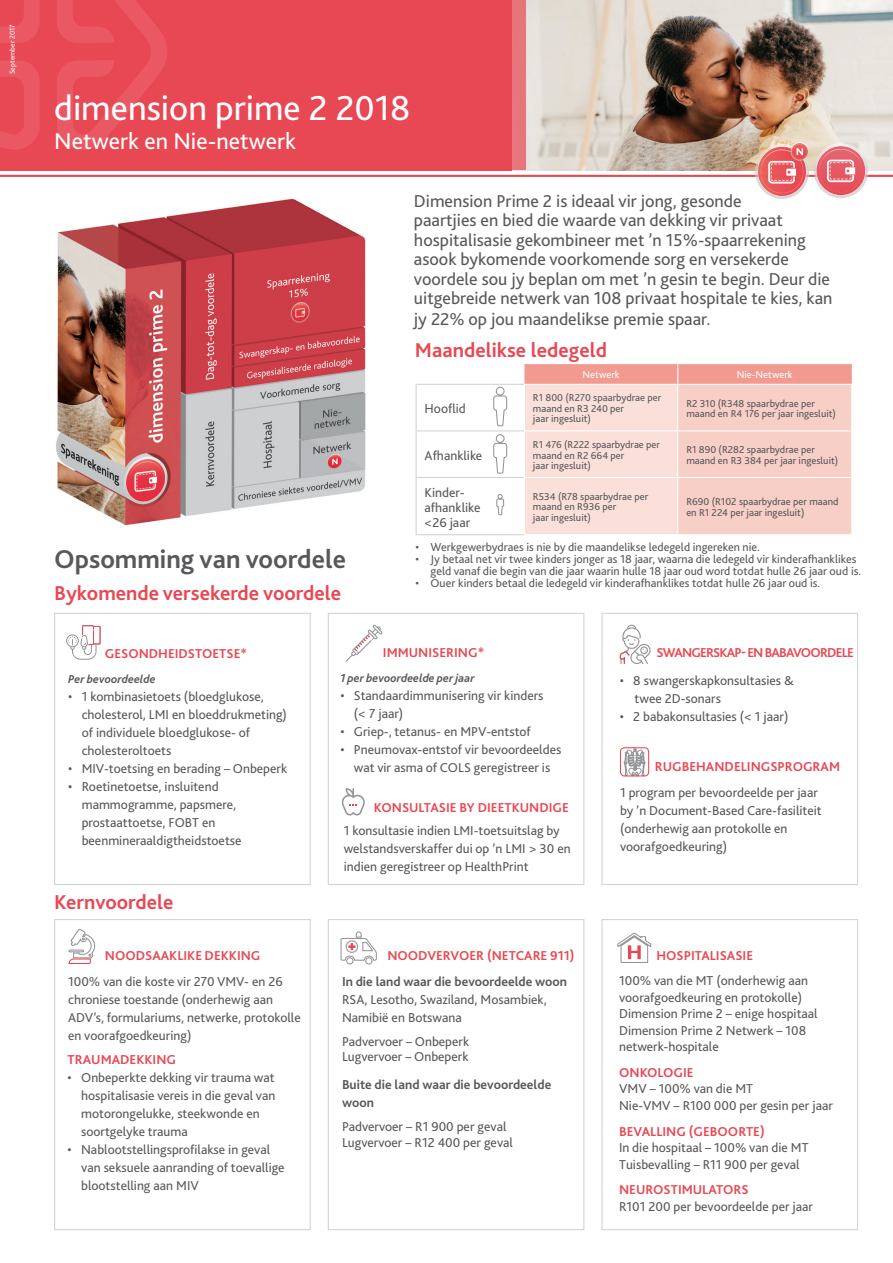
<style>
.page{position:relative;width:893px;height:1263px;background:#fff}
.page>*{position:absolute;margin:0;border:0;box-sizing:border-box;transform-origin:0 0}
.t1{font:36.3px "Bliss 2";color:#fff}
.t2{font:700 27px "Bliss 2";color:#57585a}
.t3{font:24px "Bliss 2";color:#fff}
.t4{font:700 21px "Bliss 2";color:#e84853}
.t5{font:18px/19.8px "Bliss 2";color:#57585a}
.t6{font:13.5px/18px "Bliss 2";color:#57585a}
.t7{font:700 13.5px "Bliss 2";color:#e84853}
.t8{font:700 13.5px/18px "Bliss 2";color:#57585a}
.t9{font:700 13.5px "Bliss 2";letter-spacing:-.06em;color:#e84853}
.t10{font:12px/12px "Bliss 2";color:#57585a}
.t11{font:italic 700 12px "Bliss 2";color:#57585a}
.t12{font:10.5px/10.5px "Bliss 2";color:#57585a}
.t13{font:10.5px "Bliss 2";color:#fff}
.t14{font:7.5px "Bliss 2";color:#fff}
</style>
<div class="page">
<div style="left:54px;top:613px;width:257px;height:272px;border:1px solid #d1d2d4"></div>
<img style="left:526px;top:0;width:367px;height:170px">
<div style="left:503px;top:0;width:23px;height:170px;background:#e7757b"></div>
<div style="left:0;top:0;width:512px;height:170px;background:#e84853"></div>
<svg style="left:0;top:0;width:40px;height:150px"></svg>
<svg style="left:57px;top:0;width:110px;height:150px"></svg>
<hr style="left:0;top:175px;width:893px;height:2px;background:#e84853">
<div style="left:328px;top:613px;width:256px;height:272px;border:1px solid #d1d2d4"></div>
<div style="left:601px;top:613px;width:257px;height:272px;border:1px solid #d1d2d4"></div>
<div style="left:54px;top:919px;width:257px;height:311px;border:1px solid #d1d2d4"></div>
<div style="left:328px;top:919px;width:256px;height:311px;border:1px solid #d1d2d4"></div>
<div style="left:601px;top:919px;width:257px;height:311px;border:1px solid #d1d2d4"></div>
<svg style="left:66px;top:625px;width:35px;height:35px"></svg>
<svg style="left:345px;top:625px;width:38px;height:37px"></svg>
<svg style="left:620px;top:625px;width:31px;height:39px"></svg>
<svg style="left:342px;top:788px;width:23px;height:27px"></svg>
<hr style="left:416px;top:385px;width:1px;height:45px;background:#d1d2d4">
<hr style="left:416px;top:430px;width:108px;height:1px;background:#d1d2d4">
<hr style="left:416px;top:431px;width:1px;height:46px;background:#d1d2d4">
<hr style="left:416px;top:477px;width:108px;height:1px;background:#d1d2d4">
<hr style="left:416px;top:478px;width:1px;height:56px;background:#d1d2d4">
<hr style="left:416px;top:534px;width:108px;height:1px;background:#d1d2d4">
<hr style="left:416px;top:384px;width:108px;height:1px;background:#d1d2d4">
<svg style="left:524px;top:364px;width:328px;height:170px;background:#f8d0c8"></svg>
<hr style="left:524px;top:384px;width:154px;height:1px;background:#fff">
<hr style="left:678px;top:384px;width:174px;height:1px;background:#fff">
<hr style="left:677px;top:385px;width:1px;height:45px;background:#fff">
<hr style="left:851px;top:385px;width:1px;height:45px;background:#fff">
<hr style="left:524px;top:430px;width:154px;height:1px;background:#fff">
<hr style="left:678px;top:430px;width:174px;height:1px;background:#fff">
<hr style="left:677px;top:431px;width:1px;height:46px;background:#fff">
<hr style="left:851px;top:431px;width:1px;height:46px;background:#fff">
<hr style="left:524px;top:477px;width:154px;height:1px;background:#fff">
<hr style="left:678px;top:477px;width:174px;height:1px;background:#fff">
<hr style="left:677px;top:478px;width:1px;height:56px;background:#fff">
<hr style="left:851px;top:478px;width:1px;height:56px;background:#fff">
<hr style="left:524px;top:385px;width:1px;height:45px;background:#fff">
<hr style="left:524px;top:431px;width:1px;height:46px;background:#fff">
<hr style="left:524px;top:478px;width:1px;height:56px;background:#fff">
<svg style="left:493px;top:434px;width:15px;height:40px"></svg>
<svg style="left:496px;top:494px;width:9px;height:42px"></svg>
<svg style="left:493px;top:386px;width:15px;height:41px"></svg>
<svg style="left:623px;top:749px;width:23px;height:28px"></svg>
<div style="left:620px;top:747px;width:29px;height:29px;border:1px solid #e84853;border-radius:4px"></div>
<svg style="left:68px;top:928px;width:28px;height:36px"></svg>
<svg style="left:340px;top:931px;width:37px;height:34px"></svg>
<svg style="left:617px;top:933px;width:35px;height:30px"></svg>
<img style="left:56px;top:198px;width:310px;height:328px">
<svg style="left:814px;top:143px;width:54px;height:55px"></svg>
<img style="left:755px;top:143px;width:54px;height:56px">
<p class="t14" style="left:8px;top:74px;width:51px;rotate:-90deg">September 2017</p>
<h1 class="t1" style="left:54px;top:86px;width:358px">dimension prime 2 2018</h1>
<h3 class="t3" style="left:54px;top:126px;width:243px">Netwerk en Nie-netwerk</h3>
<p class="t5" style="left:414px;top:190px;width:420px">Dimension Prime 2 is ideaal vir jong, gesonde<br>paartjies en bied die waarde van dekking vir privaat hospitalisasie gekombineer met ’n 15%-spaarrekening asook bykomende voorkomende sorg en versekerde voordele sou jy beplan om met ’n gesin te begin. Deur die uitgebreide netwerk van 108 privaat hospitale te kies, kan jy 22% op jou maandelikse premie spaar.</p>
<h3 class="t4" style="left:415px;top:337px;width:194px">Maandelikse ledegeld</h3>
<p class="t13" style="left:583px;top:368px;width:39px">Netwerk</p>
<p class="t13" style="left:737px;top:368px;width:57px">Nie-Netwerk</p>
<h2 class="t2" style="left:54px;top:542px;width:294px">Opsomming van voordele</h2>
<h3 class="t4" style="left:54px;top:580px;width:288px">Bykomende versekerde voordele</h3>
<p class="t6" style="left:425px;top:399px;width:43px">Hooflid</p>
<p class="t12" style="left:533px;top:392px;width:130px">R1 800 (R270 spaarbydrae per maand en R3 240 per<br>jaar ingesluit)</p>
<p class="t12" style="left:686px;top:398px;width:151px">R2 310 (R348 spaarbydrae per maand en R4 176 per jaar ingesluit)</p>
<p class="t6" style="left:425px;top:446px;width:59px">Afhanklike</p>
<p class="t12" style="left:533px;top:439px;width:129px">R1 476 (R222 spaarbydrae per maand en R2 664 per<br>jaar ingesluit)</p>
<p class="t12" style="left:686px;top:444px;width:153px">R1 890 (R282 spaarbydrae per maand en R3 384 per jaar ingesluit)</p>
<p class="t6" style="left:425px;top:485px;width:58px;line-height:15px">Kinder&shy;afhanklike &lt;26 jaar</p>
<p class="t12" style="left:533px;top:491px;width:117px">R534 (R78 spaarbydrae per maand en R936 per<br>jaar ingesluit)</p>
<p class="t12" style="left:686px;top:496px;width:154px">R690 (R102 spaarbydrae per maand en R1 224 per jaar ingesluit)</p>
<p class="t10" style="left:416px;top:541px;width:346px">• Werkgewerbydraes is nie by die maandelikse ledegeld ingereken nie.</p>
<p class="t10" style="left:431px;top:553px;width:432px;text-indent:-15px">• Jy betaal net vir twee kinders jonger as 18 jaar, waarna die ledegeld vir kinderafhanklikes geld vanaf die begin van die jaar waarin hulle 18 jaar oud word totdat hulle 26 jaar oud is.</p>
<p class="t10" style="left:416px;top:577px;width:406px">• Ouer kinders betaal die ledegeld vir kinderafhanklikes totdat hulle 26 jaar oud is.</p>
<p class="t7" style="left:105px;top:645px;width:144px">GESONDHEIDSTOETSE*</p>
<p class="t7" style="left:383px;top:644px;width:103px">IMMUNISERING*</p>
<p class="t9" style="left:656px;top:644px;width:199px">SWANGERSKAP- EN BABAVOORDELE</p>
<p class="t11" style="left:68px;top:671px;width:89px">Per bevoordeelde</p>
<p class="t6" style="left:82px;top:687px;width:207px;text-indent:-14px">• 1 kombinasietoets (bloedglukose, cholesterol, LMI en bloeddrukmeting) of individuele bloedglukose- of cholesteroltoets</p>
<p class="t6" style="left:68px;top:759px;width:221px">• MIV-toetsing en berading – Onbeperk</p>
<p class="t6" style="left:82px;top:777px;width:161px;text-indent:-14px">• Roetinetoetse, insluitend mammogramme, papsmere, prostaattoetse, FOBT en beenmineraaldigtheidstoetse</p>
<h3 class="t4" style="left:54px;top:889px;width:121px">Kernvoordele</h3>
<p class="t11" style="left:340px;top:670px;width:136px">1 per bevoordeelde per jaar</p>
<p class="t6" style="left:354px;top:686px;width:191px;text-indent:-14px">• Standaardimmunisering vir kinders (&lt; 7 jaar)</p>
<p class="t6" style="left:340px;top:722px;width:192px">• Griep-, tetanus- en MPV-entstof</p>
<p class="t6" style="left:340px;top:740px;width:222px;text-align:center">• Pneumovax-entstof vir bevoordeeldes wat vir asma of COLS geregistreer is</p>
<p class="t7" style="left:374px;top:799px;width:196px">KONSULTASIE BY DIEETKUNDIGE</p>
<p class="t6" style="left:344px;top:822px;width:228px">1 konsultasie indien LMI-toetsuitslag by welstandsverskaffer dui op ’n LMI &gt; 30 en indien geregistreer op HealthPrint</p>
<p class="t6" style="left:635px;top:671px;width:161px;text-indent:-15px">• 8 swangerskapkonsultasies &amp; twee 2D-sonars</p>
<p class="t6" style="left:620px;top:707px;width:170px">• 2 babakonsultasies (&lt; 1 jaar)</p>
<p class="t7" style="left:655px;top:758px;width:187px">RUGBEHANDELINGSPROGRAM</p>
<p class="t6" style="left:620px;top:783px;width:203px">1 program per bevoordeelde per jaar by ’n Document-Based Care-fasiliteit (onderhewig aan protokolle en voorafgoedkeuring)</p>
<p class="t7" style="left:105px;top:947px;width:157px">NOODSAAKLIKE DEKKING</p>
<p class="t7" style="left:387px;top:947px;width:189px">NOODVERVOER (NETCARE 911)</p>
<p class="t7" style="left:656px;top:947px;width:98px">HOSPITALISASIE</p>
<p class="t6" style="left:68px;top:972px;width:234px">100% van die koste vir 270 VMV- en 26 chroniese toestande (onderhewig aan ADV’s, formulariums, netwerke, protokolle en voorafgoedkeuring)</p>
<p class="t7" style="left:68px;top:1051px;width:110px">TRAUMADEKKING</p>
<p class="t6" style="left:81px;top:1068px;width:196px;text-indent:-14px">• Onbeperkte dekking vir trauma wat hospitalisasie vereis in die geval van motorongelukke, steekwonde en soortgelyke trauma</p>
<p class="t6" style="left:81px;top:1140px;width:205px;text-indent:-14px">• Nablootstellingsprofilakse in geval van seksuele aanranding of toevallige blootstelling aan MIV</p>
<p class="t8" style="left:342px;top:972px;width:227px">In die land waar die bevoordeelde woon</p>
<p class="t6" style="left:342px;top:990px;width:206px">RSA, Lesotho, Swaziland, Mosambiek,<br>Namibië en Botswana</p>
<p class="t6" style="left:342px;top:1033px;width:129px;line-height:15px">Padvervoer – Onbeperk<br>Lugvervoer – Onbeperk</p>
<p class="t8" style="left:342px;top:1075px;width:211px">Buite die land waar die bevoordeelde woon</p>
<p class="t6" style="left:342px;top:1118px;width:173px;line-height:16.2px">Padvervoer – R1 900 per geval<br>Lugvervoer – R12 400 per geval</p>
<p class="t6" style="left:619px;top:972px;width:200px;line-height:16.5px">100% van die MT (onderhewig aan voorafgoedkeuring en protokolle)<br>Dimension Prime 2 – enige hospitaal<br>Dimension Prime 2 Netwerk – 108 netwerk-hospitale</p>
<p class="t7" style="left:619px;top:1064px;width:76px">ONKOLOGIE</p>
<p class="t6" style="left:619px;top:1080px;width:215px;line-height:16.5px">VMV – 100% van die MT<br>Nie-VMV – R100 000 per gesin per jaar</p>
<p class="t7" style="left:619px;top:1122px;width:147px">BEVALLING (GEBOORTE)</p>
<p class="t6" style="left:619px;top:1139px;width:191px;line-height:16.5px">In die hospitaal – 100% van die MT<br>Tuisbevalling – R11 900 per geval</p>
<p class="t7" style="left:619px;top:1181px;width:131px">NEUROSTIMULATORS</p>
<p class="t6" style="left:619px;top:1197px;width:195px">R101 200 per bevoordeelde per jaar</p>
</div>
